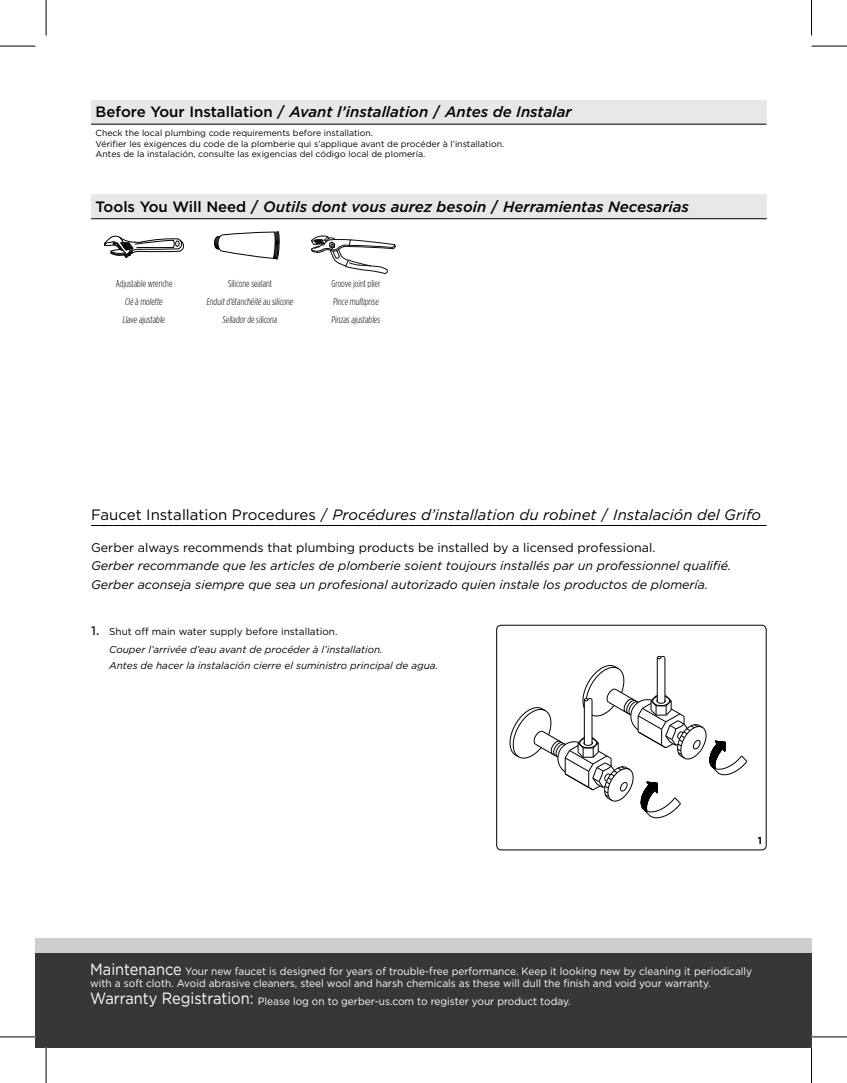
<style>
.page{position:relative;width:847px;height:1083px;background:#fff}
.page>*{position:absolute;margin:0;border:0;box-sizing:border-box;transform-origin:0 0}
.t1{font:italic 500 15px "Gotham";color:#000}
.t2{font:italic 15px "Gotham";color:#000}
.t3{font:italic 12.5px/18.6px "Gotham";color:#000}
.t4{font:12.5px "Gotham";color:#000}
.t5{font:10.62px/12.1px "Gotham";color:#fff;scale:.95 1}
.t6{font:italic 10px/18.2px "Gotham";color:#000}
.t7{font:300 10px "Gotham Condensed";color:#000}
.t8{font:700 10px "Gotham";color:#000}
.t9{font:8.75px/10.5px "Gotham";color:#000}
.s1{font-style:normal}
.s2{font-weight:500;font-style:normal;font-size:12.5px;color:#2b2b2b}
.s3{font-size:16.25px}
</style>
<div class="page">
<div style="left:35px;top:937px;width:776px;height:110px;background:#cecece"></div>
<div style="left:35px;top:952px;width:776px;height:95px;background:#373737"></div>
<hr style="left:91px;top:525px;width:675px;height:1px;background:#000">
<svg style="left:656px;top:656px;width:9px;height:3px"></svg>
<hr style="left:657px;top:657px;width:1px;height:44px;background:#000">
<hr style="left:664px;top:657px;width:1px;height:44px;background:#000">
<svg style="left:509px;top:665px;width:238px;height:153px"></svg>
<div style="left:496px;top:624px;width:270px;height:226px;border:1px solid #000;border-radius:4px"></div>
<div style="left:91px;top:195px;width:675px;height:24px;background:#e7e7e7"></div>
<hr style="left:91px;top:218px;width:106px;height:1px;background:#000">
<hr style="left:197px;top:218px;width:106px;height:1px;background:#000">
<hr style="left:303px;top:218px;width:106px;height:1px;background:#000">
<hr style="left:409px;top:218px;width:106px;height:1px;background:#000">
<hr style="left:515px;top:218px;width:106px;height:1px;background:#000">
<hr style="left:621px;top:218px;width:145px;height:1px;background:#000">
<svg style="left:104px;top:235px;width:80px;height:23px"></svg>
<svg style="left:214px;top:231px;width:65px;height:28px"></svg>
<svg style="left:311px;top:235px;width:85px;height:39px"></svg>
<div style="left:91px;top:100px;width:675px;height:24px;background:#e7e7e7"></div>
<hr style="left:91px;top:124px;width:675px;height:1px;background:#000">
<hr style="left:0;top:46px;width:35px;height:1px;background:#000">
<hr style="left:811px;top:46px;width:35px;height:1px;background:#000">
<hr style="left:0;top:1036px;width:35px;height:1px;background:#000">
<hr style="left:811px;top:1036px;width:35px;height:1px;background:#000">
<hr style="left:46px;top:0;width:1px;height:35px;background:#000">
<hr style="left:46px;top:1047px;width:1px;height:35px;background:#000">
<hr style="left:811px;top:0;width:1px;height:35px;background:#000">
<hr style="left:811px;top:1047px;width:1px;height:35px;background:#000">
<h1 class="t1" style="left:96px;top:102px;width:477px"><span class="s1">Before Your Installation /</span> Avant l’installation <span class="s1">/</span> Antes de Instalar</h1>
<p class="t9" style="left:96px;top:127px;width:410px">Check the local plumbing code requirements before installation.<br>Vérifier les exigences du code de la plomberie qui s’applique avant de procéder à l’installation.<br>Antes de la instalación, consulte las exigencias del código local de plomería.</p>
<h1 class="t1" style="left:96px;top:197px;width:595px"><span class="s1">Tools You Will Need /</span> Outils dont vous aurez besoin <span class="s1">/</span> Herramientas Necesarias</h1>
<p class="t7" style="left:116px;top:278px;width:58px">Adjustable wrenche</p>
<p class="t7" style="left:228px;top:278px;width:45px">Silicone sealant</p>
<p class="t7" style="left:331px;top:278px;width:50px">Groove joint plier</p>
<p class="t7" style="left:125px;top:296px;width:40px">Clé à molette</p>
<p class="t7" style="left:206px;top:296px;width:89px">Enduitd'étanchéité au silicone</p>
<p class="t7" style="left:332px;top:296px;width:49px">Pince multiprise</p>
<p class="t7" style="left:122px;top:313px;width:45px">Llave ajustable</p>
<p class="t7" style="left:222px;top:313px;width:58px">Selladorde silicona</p>
<p class="t7" style="left:331px;top:313px;width:52px">Pinzas ajustables</p>
<h1 class="t2" style="left:91px;top:505px;width:671px"><span class="s1">Faucet Installation Procedures /</span> Procédures d’installation du robinet <span class="s1">/</span> Instalación del Grifo</h1>
<p class="t4" style="left:91px;top:539px;width:566px">Gerber always recommends that plumbing products be installed by a licensed professional.</p>
<p class="t3" style="left:91px;top:556px;width:641px">Gerber recommande que les articles de plomberie soient toujours installés par un professionnel qualifié.<br>Gerber aconseja siempre que sea un profesional autorizado quien instale los productos de plomería.</p>
<p class="t6" style="left:109px;top:621px;width:275px;text-indent:-18px"><span class="s2">1.</span> <span class="s1">Shut off main water supply before installation.<br></span>Couper l’arrivée d’eau avant de procéder à l’installation.</p>
<p class="t6" style="left:109px;top:656px;width:330px">Antes de hacer la instalación cierre el suministro principal de agua.</p>
<p class="t8" style="left:757px;top:834px;width:6px">1</p>
<p class="t5" style="left:90px;top:964px;width:698px"><span class="s3">Maintenance</span> Your new faucet is designed for years of trouble-free performance. Keep it looking new by cleaning it periodically with a soft cloth. Avoid abrasive cleaners, steel wool and harsh chemicals as these will dull the finish and void your warranty.</p>
<p class="t5" style="left:90px;top:994px;width:507px"><span class="s3">Warranty Registration:</span> Please log on to gerber-us.com to register your product today.</p>
</div>
